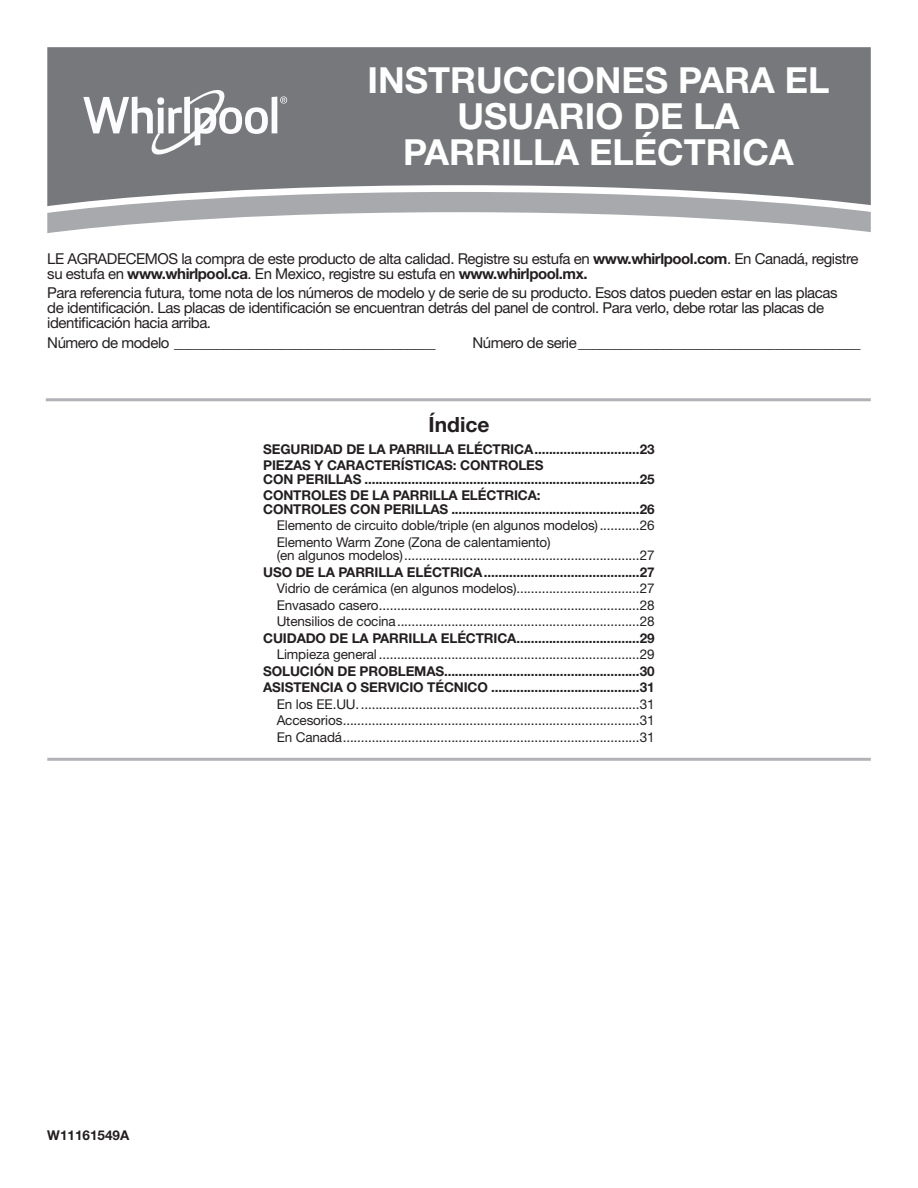
<style>
.page{position:relative;width:918px;height:1188px;background:#fff}
.page>*{position:absolute;margin:0;border:0;box-sizing:border-box;transform-origin:0 0}
.Cover_Heading_1{font:700 36px/36px "Helvetica Neue LT Std";color:#fff;text-align:center}
.Cover_TOC{font:700 21px "Helvetica Neue LT Std";color:#231f20}
.Heading_3_No_Bold{font:15px/15px "Helvetica Neue LT Std";letter-spacing:-.03em;color:#231f20}
.TOC_2{font:13.5px/13.5px "Helvetica Neue LT Std";letter-spacing:-.01em;color:#231f20}
.TOC_1{font:700 13.5px/13.5px "Helvetica Neue LT Std";letter-spacing:-.01em;color:#231f20}
.Part_Number{font:700 13.5px "Helvetica Neue LT Std";color:#231f20}
.s1{font-weight:700}
</style>
<div class="page">
<div style="left:47px;top:47px;width:824px;height:145px;background:#76787b"></div>
<svg style="left:47px;top:192px;width:824px;height:41px"></svg>
<svg style="left:83px;top:87px;width:204px;height:72px"></svg>
<hr style="left:46px;top:398px;width:825px;height:3px;background:#b2b3b7">
<hr style="left:47px;top:758px;width:824px;height:3px;background:#b2b3b7">
<p class="Cover_Heading_1" style="left:368px;top:61px;width:464px">INSTRUCCIONES PARA EL<br>USUARIO DE LA<br>PARRILLA ELÉCTRICA</p>
<p class="Heading_3_No_Bold" style="left:47px;top:251px;width:813px">LE AGRADECEMOS la compra de este producto de alta calidad. Registre su estufa en <span class="s1">www.whirlpool.com</span>. En Canadá, registre su estufa en <span class="s1">www.whirlpool.ca</span>. En Mexico, registre su estufa en <span class="s1">www.whirlpool.mx.</span></p>
<p class="Heading_3_No_Bold" style="left:47px;top:285px;width:792px">Para referencia futura, tome nota de los números de modelo y de serie de su producto. Esos datos pueden estar en las placas de identificación. Las placas de identificación se encuentran detrás del panel de control. Para verlo, debe rotar las placas de identificación hacia arriba.</p>
<p class="Heading_3_No_Bold" style="left:47px;top:335px;width:390px">Número de modelo _____________________________________</p>
<p class="Heading_3_No_Bold" style="left:473px;top:335px;width:390px">Número de serie________________________________________</p>
<p class="Cover_TOC" style="left:429px;top:411px;width:63px">Índice</p>
<p class="TOC_1" style="left:263px;top:442px;width:393px">SEGURIDAD DE LA PARRILLA ELÉCTRICA.............................23</p>
<p class="TOC_1" style="left:263px;top:459px;width:393px">PIEZAS Y CARACTERÍSTICAS: CONTROLES<br>CON PERILLAS ............................................................................25</p>
<p class="TOC_1" style="left:263px;top:489px;width:393px">CONTROLES DE LA PARRILLA ELÉCTRICA:<br>CONTROLES CON PERILLAS ....................................................26</p>
<p class="TOC_2" style="left:277px;top:519px;width:379px">Elemento de circuito doble/triple (en algunos modelos)...........26</p>
<p class="TOC_2" style="left:277px;top:535px;width:379px">Elemento Warm Zone (Zona de calentamiento)<br>(en algunos modelos).................................................................27</p>
<p class="TOC_1" style="left:263px;top:565px;width:393px">USO DE LA PARRILLA ELÉCTRICA...........................................27</p>
<p class="TOC_2" style="left:277px;top:582px;width:379px">Vidrio de cerámica (en algunos modelos)..................................27</p>
<p class="TOC_2" style="left:277px;top:598px;width:380px">Envasado casero........................................................................28</p>
<p class="TOC_2" style="left:277px;top:615px;width:379px">Utensilios de cocina...................................................................28</p>
<p class="TOC_1" style="left:263px;top:631px;width:393px">CUIDADO DE LA PARRILLA ELÉCTRICA..................................29</p>
<p class="TOC_2" style="left:277px;top:648px;width:380px">Limpieza general ........................................................................29</p>
<p class="TOC_1" style="left:263px;top:664px;width:393px">SOLUCIÓN DE PROBLEMAS......................................................30</p>
<p class="TOC_1" style="left:263px;top:681px;width:393px">ASISTENCIA O SERVICIO TÉCNICO .........................................31</p>
<p class="TOC_2" style="left:277px;top:697px;width:379px">En los EE.UU..............................................................................31</p>
<p class="TOC_2" style="left:277px;top:714px;width:379px">Accesorios..................................................................................31</p>
<p class="TOC_2" style="left:277px;top:730px;width:379px">En Canadá..................................................................................31</p>
<p class="Part_Number" style="left:47px;top:1127px;width:84px">W11161549A</p>
</div>
